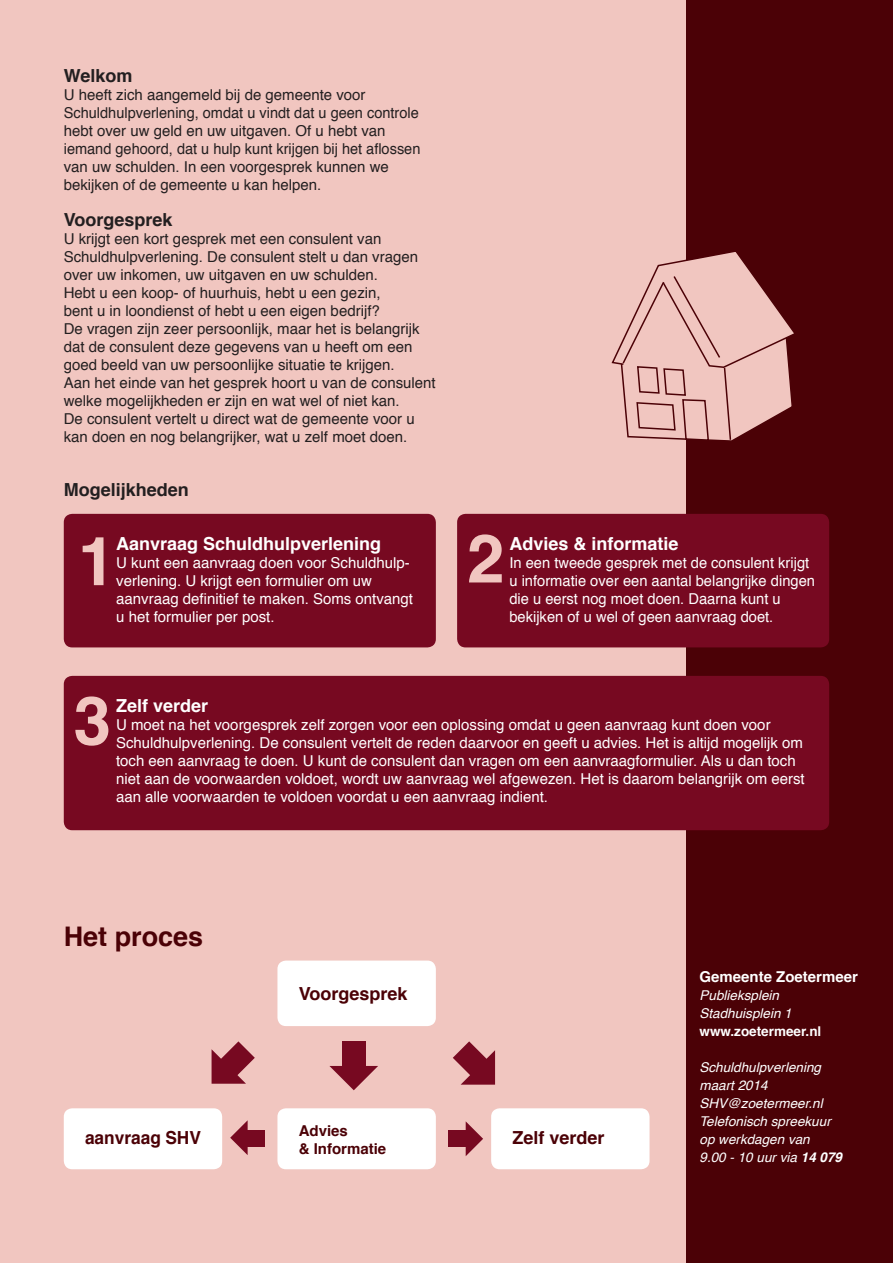
<style>
.page{position:relative;width:893px;height:1263px;background:#fff}
.page>*{position:absolute;margin:0;border:0;box-sizing:border-box;transform-origin:0 0}
.t1{font:700 67.5px "Helvetica";color:#f1c6c0}
.t2{font:700 27px "Helvetica";color:#4b0106}
.t3{font:700 18px "Helvetica";color:#fff}
.t4{font:700 18px "Helvetica";color:#231f20}
.t5{font:700 18px "Helvetica";color:#4b0106}
.t6{font:700 18px "Helvetica";color:#4b0106;scale:.96 1}
.t7{font:15px/18px "Helvetica";color:#231f20}
.t8{font:15px/18px "Helvetica";color:#fff}
.t9{font:700 15px "Helvetica";color:#fff}
.t10{font:700 15px/18px "Helvetica";color:#4b0106}
.t11{font:italic 13.5px/18px "Helvetica";color:#fff}
.t12{font:700 13.5px "Helvetica";color:#fff}
.s1{font-weight:700}
</style>
<div class="page">
<div style="left:0;top:0;width:825px;height:1263px;background:#f1c6c0"></div>
<div style="left:687px;top:0;width:206px;height:1263px;background:#4b0106"></div>
<svg style="left:611px;top:249px;width:183px;height:194px"></svg>
<div style="left:64px;top:514px;width:372px;height:133px;background:#770921;border-radius:9px"></div>
<div style="left:457px;top:514px;width:372px;height:133px;background:#770921;border-radius:9px"></div>
<div style="left:64px;top:676px;width:765px;height:154px;background:#770921;border-radius:9px"></div>
<div style="left:64px;top:1108px;width:158px;height:61px;background:#fff;border-radius:9px"></div>
<div style="left:277px;top:1108px;width:159px;height:61px;background:#fff;border-radius:9px"></div>
<div style="left:491px;top:1108px;width:158px;height:61px;background:#fff;border-radius:9px"></div>
<div style="left:277px;top:960px;width:159px;height:66px;background:#fff;border-radius:9px"></div>
<div style="left:343px;top:1041px;width:23px;height:30px;background:#770921"></div>
<svg style="left:329px;top:1066px;width:49px;height:24px"></svg>
<svg style="left:453px;top:1041px;width:42px;height:44px"></svg>
<svg style="left:212px;top:1041px;width:43px;height:43px"></svg>
<div style="left:448px;top:1130px;width:22px;height:16px;background:#770921"></div>
<svg style="left:466px;top:1121px;width:17px;height:35px"></svg>
<div style="left:244px;top:1130px;width:21px;height:16px;background:#770921"></div>
<svg style="left:230px;top:1120px;width:18px;height:35px"></svg>
<p class="t4" style="left:64px;top:61px;width:70px">Welkom</p>
<p class="t7" style="left:64px;top:86px;width:358px">U heeft zich aangemeld bij de gemeente voor Schuldhulpverlening, omdat u vindt dat u geen controle hebt over uw geld en uw uitgaven. Of u hebt van iemand gehoord, dat u hulp kunt krijgen bij het aflossen van uw schulden. In een voorgesprek kunnen we bekijken of de gemeente u kan helpen.</p>
<p class="t4" style="left:64px;top:205px;width:110px">Voorgesprek</p>
<p class="t7" style="left:64px;top:230px;width:373px">U krijgt een kort gesprek met een consulent van Schuldhulpverlening. De consulent stelt u dan vragen over uw inkomen, uw uitgaven en uw schulden.<br>Hebt u een koop- of huurhuis, hebt u een gezin,<br>bent u in loondienst of hebt u een eigen bedrijf?<br>De vragen zijn zeer persoonlijk, maar het is belangrijk dat de consulent deze gegevens van u heeft om een goed beeld van uw persoonlijke situatie te krijgen.<br>Aan het einde van het gesprek hoort u van de consulent welke mogelijkheden er zijn en wat wel of niet kan.<br>De consulent vertelt u direct wat de gemeente voor u kan doen en nog belangrijker, wat u zelf moet doen.</p>
<p class="t4" style="left:64px;top:475px;width:127px">Mogelijkheden</p>
<h1 class="t1" style="left:78px;top:507px;width:39px">1</h1>
<p class="t3" style="left:116px;top:529px;width:267px">Aanvraag Schuldhulpverlening</p>
<p class="t8" style="left:116px;top:554px;width:298px">U kunt een aanvraag doen voor Schuldhulp&shy;verlening. U krijgt een formulier om uw aanvraag definitief te maken. Soms ontvangt u het formulier per post.</p>
<h1 class="t1" style="left:467px;top:504px;width:39px">2</h1>
<p class="t3" style="left:509px;top:529px;width:171px">Advies &amp; informatie</p>
<p class="t8" style="left:509px;top:554px;width:307px">In een tweede gesprek met de consulent krijgt u informatie over een aantal belangrijke dingen die u eerst nog moet doen. Daarna kunt u bekijken of u wel of geen aanvraag doet.</p>
<h1 class="t1" style="left:74px;top:666px;width:39px">3</h1>
<p class="t3" style="left:116px;top:691px;width:94px">Zelf verder</p>
<p class="t8" style="left:116px;top:716px;width:690px">U moet na het voorgesprek zelf zorgen voor een oplossing omdat u geen aanvraag kunt doen voor Schuldhulpverlening. De consulent vertelt de reden daarvoor en geeft u advies. Het is altijd mogelijk om toch een aanvraag te doen. U kunt de consulent dan vragen om een aanvraagformulier. Als u dan toch niet aan de voorwaarden voldoet, wordt uw aanvraag wel afgewezen. Het is daarom belangrijk om eerst aan alle voorwaarden te voldoen voordat u een aanvraag indient.</p>
<h2 class="t2" style="left:64px;top:914px;width:141px">Het proces</h2>
<p class="t5" style="left:299px;top:979px;width:110px">Voorgesprek</p>
<p class="t10" style="left:299px;top:1121px;width:89px">Advies<br>&amp; Informatie</p>
<p class="t6" style="left:85px;top:1123px;width:122px">aanvraag SHV</p>
<p class="t5" style="left:512px;top:1123px;width:94px">Zelf verder</p>
<p class="t9" style="left:699px;top:964px;width:160px">Gemeente Zoetermeer</p>
<p class="t11" style="left:699px;top:986px;width:94px">Publieksplein<br>Stadhuisplein 1</p>
<p class="t12" style="left:699px;top:1020px;width:123px">www.zoetermeer.nl</p>
<p class="t11" style="left:699px;top:1058px;width:144px">Schuldhulpverlening maart 2014<br>SHV@zoetermeer.nl<br>Telefonisch spreekuur op werkdagen van<br>9.00 - 10 uur via <span class="s1">14 079</span></p>
</div>
